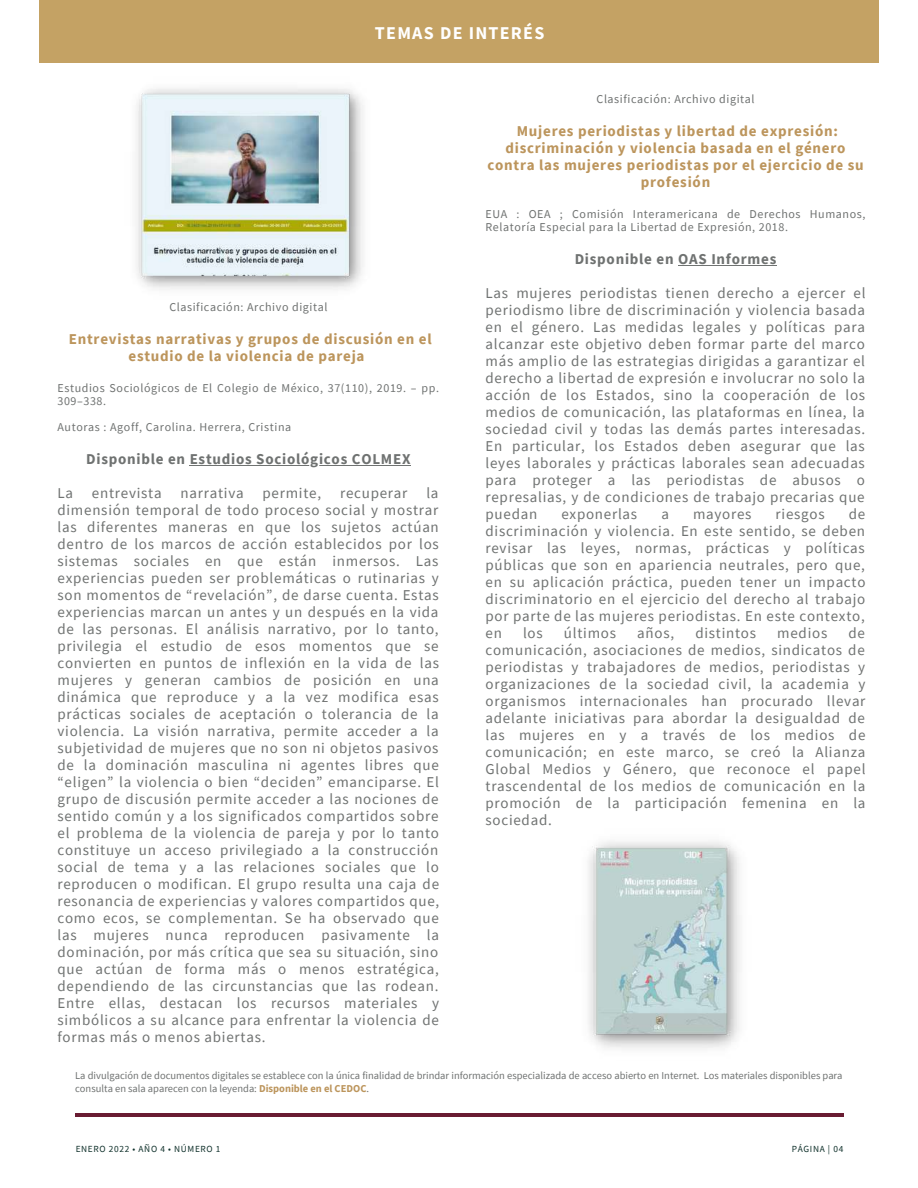
<style>
.page{position:relative;width:918px;height:1188px;background:#fff}
.page>*{position:absolute;margin:0;border:0;box-sizing:border-box;transform-origin:0 0}
.t1{font:700 18px "Source Sans Pro";letter-spacing:.07em;color:#fff}
.t2{font:15px/17px "Source Sans Pro";letter-spacing:.05em;color:#6f7271;text-align:justify}
.t3{font:700 15px/17px "Source Sans Pro";letter-spacing:.05em;color:#bc955c;text-align:center}
.t4{font:700 15px "Source Sans Pro";letter-spacing:.05em;color:#6f7271}
.t5{font:12px/13px "Source Sans Pro";letter-spacing:.05em;color:#6f7271}
.t6{font:10.5px/13.2px "Source Sans Pro";color:#6f7271}
.t7{font:9.3px "Source Sans Pro";letter-spacing:.07em;color:#10312b}
.s1{font-weight:700;color:#bc955c}
</style>
<div class="page">
<div style="left:39px;top:0;width:839px;height:63px;background:#c4a264"></div>
<hr style="left:75px;top:1113px;width:769px;height:4px;background:#691c32">
<img style="left:136px;top:88px;width:227px;height:202px">
<img style="left:588px;top:841px;width:152px;height:208px">
<hr style="left:190px;top:465px;width:221px;height:1px;background:#6f7271">
<hr style="left:678px;top:265px;width:99px;height:1px;background:#6f7271">
<p class="t1" style="left:375px;top:22px;width:171px">TEMAS DE INTERÉS</p>
<p class="t5" style="left:169px;top:300px;width:160px">Clasificación: Archivo digital</p>
<p class="t3" style="left:69px;top:330px;width:364px">Entrevistas narrativas y grupos de discusión en el estudio de la violencia de pareja</p>
<p class="t5" style="left:57px;top:381px;width:383px">Estudios Sociológicos de El Colegio de México, 37(110), 2019. – pp.<br>309–338.</p>
<p class="t5" style="left:57px;top:420px;width:235px">Autoras : Agoff, Carolina. Herrera, Cristina</p>
<p class="t4" style="left:86px;top:450px;width:326px">Disponible en Estudios Sociológicos COLMEX</p>
<p class="t2" style="left:57px;top:484px;width:17px">La</p>
<p class="t2" style="left:92px;top:484px;width:71px">entrevista</p>
<p class="t2" style="left:181px;top:484px;width:65px">narrativa</p>
<p class="t2" style="left:263px;top:484px;width:60px">permite,</p>
<p class="t2" style="left:340px;top:484px;width:69px">recuperar</p>
<p class="t2" style="left:57px;top:484px;width:383px;text-indent:369px">la dimensión temporal de todo proceso social y mostrar las diferentes maneras en que los sujetos actúan dentro de los marcos de acción establecidos por los sistemas sociales en que están inmersos. Las experiencias pueden ser problemáticas o rutinarias y son momentos de “revelación”, de darse cuenta. Estas experiencias marcan un antes y un después en la vida de las personas. El análisis narrativo, por lo tanto, privilegia el estudio de esos momentos que se convierten en puntos de inflexión en la vida de las mujeres y generan cambios de posición en una dinámica que reproduce y a la vez modifica esas prácticas sociales de aceptación o tolerancia de la violencia. La visión narrativa, permite acceder a la subjetividad de mujeres que no son ni objetos pasivos de la dominación masculina ni agentes libres que “eligen” la violencia o bien “deciden” emanciparse. El grupo de discusión permite acceder a las nociones de sentido común y a los significados compartidos sobre el problema de la violencia de pareja y por lo tanto constituye un acceso privilegiado a la construcción social de tema y a las relaciones sociales que lo reproducen o modifican. El grupo resulta una caja de resonancia de experiencias y valores compartidos que, como ecos, se complementan. Se ha observado que las mujeres nunca reproducen pasivamente la dominación, por más crítica que sea su situación, sino que actúan de forma más o menos estratégica, dependiendo de las circunstancias que las rodean.<br>Entre ellas, destacan los recursos materiales y simbólicos a su alcance para enfrentar la violencia de formas más o menos abiertas.</p>
<p class="t5" style="left:597px;top:92px;width:160px">Clasificación: Archivo digital</p>
<p class="t3" style="left:487px;top:122px;width:378px">Mujeres periodistas y libertad de expresión: discriminación y violencia basada en el género contra las mujeres periodistas por el ejercicio de su profesión</p>
<p class="t5" style="left:486px;top:207px;width:382px">EUA : OEA ; Comisión Interamericana de Derechos Humanos,<br>Relatoría Especial para la Libertad de Expresión, 2018.</p>
<p class="t4" style="left:575px;top:249px;width:203px">Disponible en OAS Informes</p>
<p class="t2" style="left:486px;top:284px;width:382px">Las mujeres periodistas tienen derecho a ejercer el periodismo libre de discriminación y violencia basada en el género. Las medidas legales y políticas para alcanzar este objetivo deben formar parte del marco más amplio de las estrategias dirigidas a garantizar el derecho a libertad de expresión e involucrar no solo la acción de los Estados, sino la cooperación de los medios de comunicación, las plataformas en línea, la sociedad civil y todas las demás partes interesadas.<br>En particular, los Estados deben asegurar que las leyes laborales y prácticas laborales sean adecuadas para proteger a las periodistas de abusos o represalias, y de condiciones de trabajo precarias que puedan</p>
<p class="t2" style="left:486px;top:505px;width:382px;text-indent:363px">de discriminación y violencia. En este sentido, se deben revisar las leyes, normas, prácticas y políticas públicas que son en apariencia neutrales, pero que, en su aplicación práctica, pueden tener un impacto discriminatorio en el ejercicio del derecho al trabajo por parte de las mujeres periodistas. En este contexto, en</p>
<p class="t2" style="left:561px;top:505px;width:77px">exponerlas</p>
<p class="t2" style="left:661px;top:505px;width:9px">a</p>
<p class="t2" style="left:693px;top:505px;width:60px">mayores</p>
<p class="t2" style="left:776px;top:505px;width:51px">riesgos</p>
<p class="t2" style="left:523px;top:624px;width:21px">los</p>
<p class="t2" style="left:564px;top:624px;width:54px">últimos</p>
<p class="t2" style="left:637px;top:624px;width:38px">años,</p>
<p class="t2" style="left:695px;top:624px;width:62px">distintos</p>
<p class="t2" style="left:777px;top:624px;width:52px">medios</p>
<p class="t2" style="left:486px;top:624px;width:382px;text-indent:363px">de comunicación, asociaciones de medios, sindicatos de periodistas y trabajadores de medios, periodistas y organizaciones de la sociedad civil, la academia y organismos internacionales han procurado llevar adelante iniciativas para abordar la desigualdad de las mujeres en y a través de los medios de comunicación; en este marco, se creó la Alianza Global Medios y Género, que reconoce el papel trascendental de los medios de comunicación en la promoción de la participación femenina en la sociedad.</p>
<p class="t6" style="left:75px;top:1069px;width:769px">La divulgación de documentos digitales se establece con la única finalidad de brindar información especializada de acceso abierto en Internet. Los materiales disponibles para consulta en sala aparecen con la leyenda: <span class="s1">Disponible en el CEDOC</span>.</p>
<p class="t7" style="left:76px;top:1143px;width:146px">ENERO 2022 • AÑO 4 • NÚMERO 1</p>
<p class="t7" style="left:792px;top:1143px;width:53px">PÁGINA | 04</p>
</div>
